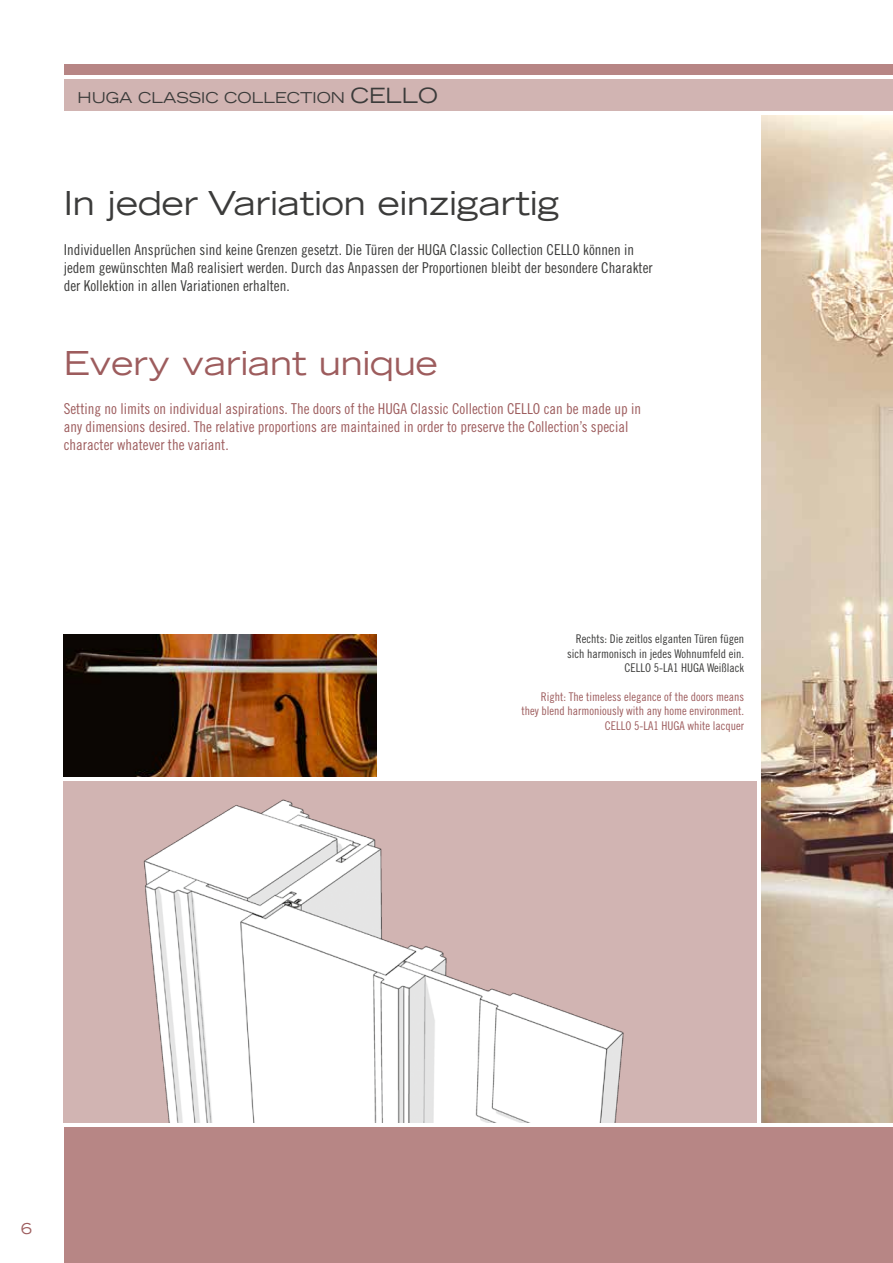
<style>
.page{position:relative;width:893px;height:1263px;background:#fff}
.page>*{position:absolute;margin:0;border:0;box-sizing:border-box;transform-origin:0 0}
.t1{font:expanded 33px "Trade Gothic LT Std";color:#3b3b3a}
.t2{font:expanded 33px "Trade Gothic LT Std";color:#9d5c5d}
.t3{font:15px/18px "Trade Gothic LT Std Cn 18";color:#3b3b3a}
.t4{font:15px/18px "Trade Gothic LT Std Cn 18";color:#9d5c5d}
.t5{font:expanded 15px "Trade Gothic LT Std";color:#3b3b3a}
.t6{font:expanded 15px "Trade Gothic LT Std";color:#9d5c5d}
.t7{font:12px "Trade Gothic LT Std Cn 18";color:#9d5c5d}
.t8{font:12px "Trade Gothic LT Std Cn 18";color:#3b3b3a}
.s1{font-size:21px}
</style>
<div class="page">
<div style="left:64px;top:1127px;width:829px;height:136px;background:#b78685"></div>
<div style="left:64px;top:64px;width:829px;height:10px;background:#b78685"></div>
<div style="left:64px;top:79px;width:829px;height:32px;background:#d1b4b2"></div>
<img style="left:761px;top:115px;width:132px;height:1007px">
<img style="left:64px;top:635px;width:312px;height:141px">
<div style="left:64px;top:781px;width:693px;height:341px;background:#d1b4b2"></div>
<img style="left:143px;top:799px;width:481px;height:323px">
<p class="t5" style="left:78px;top:88px;width:362px">HUGA Classic Collection <span class="s1">Cello</span></p>
<h1 class="t1" style="left:64px;top:182px;width:497px">I n jeder Variation einzigartig</h1>
<p class="t3" style="left:64px;top:241px;width:498px">Individuellen Ansprüchen sind keine Grenzen gesetzt. Die Türen der HUGA Classic Collection Cello</p>
<p class="t3" style="left:64px;top:241px;width:590px;text-indent:519px">können in jedem gewünschten Maß realisiert werden. Durch das Anpassen der Proportionen bleibt der besondere Charakter der Kollektion in allen Variationen erhalten.</p>
<h1 class="t2" style="left:64px;top:341px;width:376px">Every variant unique</h1>
<p class="t4" style="left:64px;top:400px;width:579px">Setting no limits on individual aspirations. The doors of the HUGA Classic Collection CELLO can be made up in any dimensions desired. The relative proportions are maintained in order to preserve the Collection’s special character whatever the variant.</p>
<p class="t8" style="left:576px;top:632px;width:170px">Rechts: Die zeitlos elganten Türen fügen</p>
<p class="t8" style="left:567px;top:646px;width:179px">sich harmonisch in jedes Wohnumfeld ein.</p>
<p class="t8" style="left:624px;top:661px;width:12px">Cello</p>
<p class="t8" style="left:654px;top:661px;width:92px">5-LA1 HUGA Weißlack</p>
<p class="t7" style="left:541px;top:690px;width:205px">Right: The timeless elegance of the doors means</p>
<p class="t7" style="left:522px;top:704px;width:224px">they blend harmoniously with any home environment.</p>
<p class="t7" style="left:605px;top:718px;width:12px">Cello</p>
<p class="t7" style="left:634px;top:718px;width:111px">5-LA1 HUGA white lacquer</p>
<p class="t6" style="left:21px;top:1219px;width:12px">6</p>
</div>
